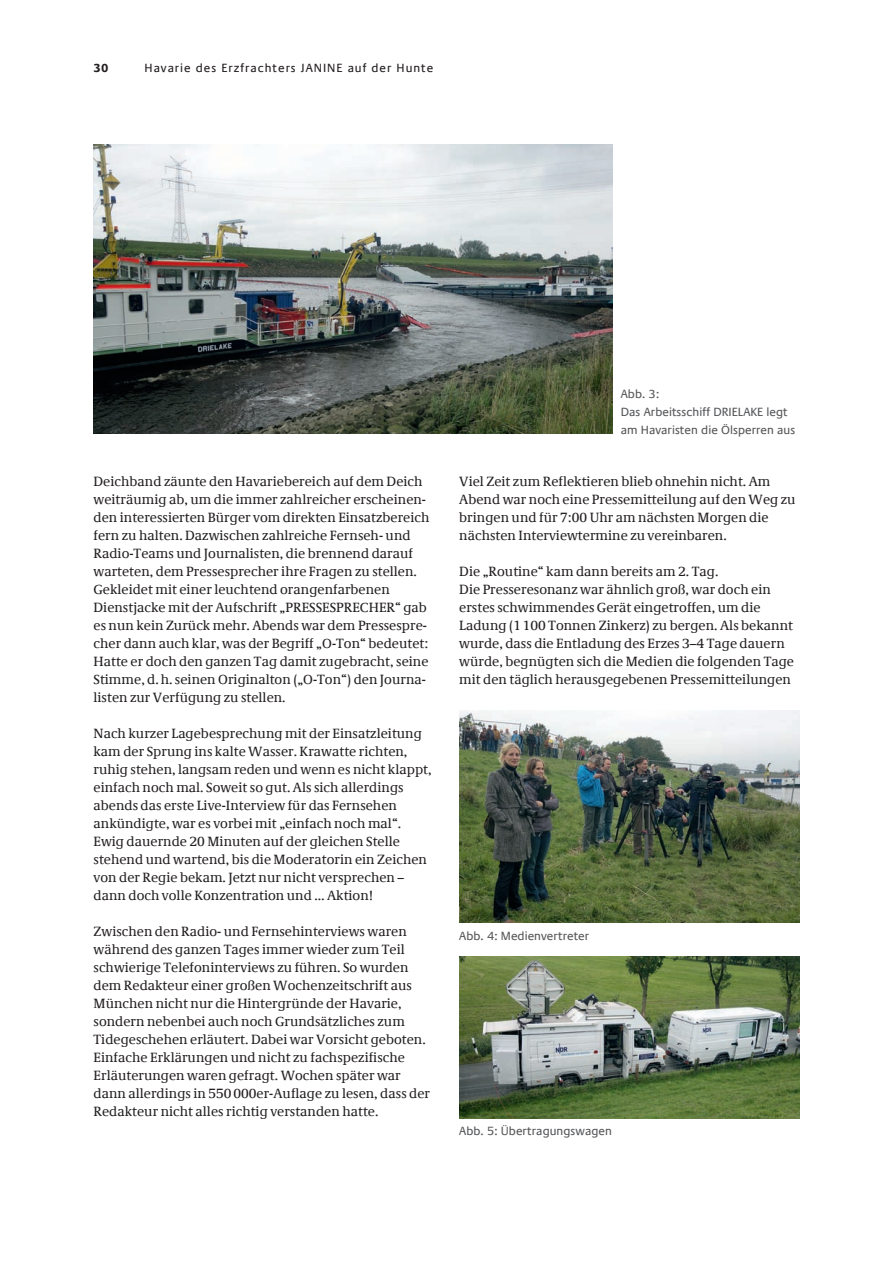
<style>
.page{position:relative;width:893px;height:1263px;background:#fff}
.page>*{position:absolute;margin:0;border:0;box-sizing:border-box;transform-origin:0 0}
.Fließtext{font:13.5px/18px "Demos Com";letter-spacing:.005em;color:#231f20}
.Bildunterschrift{font:12px "Praxis Com";letter-spacing:.005em;color:#57585a}
.Kolumnentitel_links{font:12px "Praxis Com";letter-spacing:.08em;color:#231f20}
.Paginierung_links{font:700 12px "Praxis Com";color:#231f20}
</style>
<div class="page">
<img style="left:94px;top:145px;width:518px;height:289px">
<img style="left:459px;top:710px;width:340px;height:213px">
<img style="left:459px;top:957px;width:340px;height:161px">
<p class="Paginierung_links" style="left:94px;top:61px;width:17px">30</p>
<p class="Kolumnentitel_links" style="left:145px;top:61px;width:290px">Havarie des Erzfrachters JANINE auf der Hunte</p>
<p class="Fließtext" style="left:94px;top:473px;width:337px">Deichband zäunte den Havariebereich auf dem Deich weiträumig ab, um die immer zahlreicher erscheinen&shy;den interessierten Bürger vom direkten Einsatzbereich fern zu halten. Dazwischen zahlreiche Fernseh- und Radio-Teams und Journalisten, die brennend darauf warteten, dem Pressesprecher ihre Fragen zu stellen.<br>Gekleidet mit einer leuchtend orangenfarbenen Dienstjacke mit der Aufschrift „PRESSESPRECHER“ gab es nun kein Zurück mehr. Abends war dem Pressespre&shy;cher dann auch klar, was der Begriff „O-Ton“ bedeutet:<br>Hatte er doch den ganzen Tag damit zugebracht, seine Stimme, d.h. seinen Originalton („O-Ton“) den Journa&shy;listen zur Verfügung zu stellen.</p>
<p class="Fließtext" style="left:94px;top:725px;width:340px">Nach kurzer Lagebesprechung mit der Einsatzleitung kam der Sprung ins kalte Wasser. Krawatte richten, ruhig stehen, langsam reden und wenn es nicht klappt, einfach noch mal. Soweit so gut. Als sich allerdings abends das erste Live-Interview für das Fernsehen ankündigte, war es vorbei mit „einfach noch mal“.<br>Ewig dauernde 20 Minuten auf der gleichen Stelle stehend und wartend, bis die Moderatorin ein Zeichen von der Regie bekam. Jetzt nur nicht versprechen – dann doch volle Konzentration und … Aktion!</p>
<p class="Fließtext" style="left:94px;top:923px;width:338px">Zwischen den Radio- und Fernsehinterviews waren während des ganzen Tages immer wieder zum Teil schwierige Telefoninterviews zu führen. So wurden dem Redakteur einer großen Wochenzeitschrift aus München nicht nur die Hintergründe der Havarie, sondern nebenbei auch noch Grundsätzliches zum Tidegeschehen erläutert. Dabei war Vorsicht geboten.<br>Einfache Erklärungen und nicht zu fachspezifische Erläuterungen waren gefragt. Wochen später war dann allerdings in 550000er-Auflage zu lesen, dass der Redakteur nicht alles richtig verstanden hatte.</p>
<p class="Bildunterschrift" style="left:621px;top:387px;width:40px">Abb. 3:</p>
<p class="Bildunterschrift" style="left:621px;top:405px;width:169px">Das Arbeitsschiff DRIELAKE legt</p>
<p class="Bildunterschrift" style="left:621px;top:423px;width:176px">am Havaristen die Ölsperren aus</p>
<p class="Fließtext" style="left:459px;top:473px;width:338px">Viel Zeit zum Reflektieren blieb ohnehin nicht. Am Abend war noch eine Pressemitteilung auf den Weg zu bringen und für 7:00 Uhr am nächsten Morgen die nächsten Interviewtermine zu vereinbaren.</p>
<p class="Fließtext" style="left:459px;top:563px;width:261px">Die „Routine“ kam dann bereits am 2. Tag.</p>
<p class="Fließtext" style="left:459px;top:581px;width:336px">Die Presseresonanz war ähnlich groß, war doch ein erstes schwimmendes Gerät eingetroffen, um die Ladung (1100 Tonnen Zinkerz) zu bergen. Als bekannt wurde, dass die Entladung des Erzes 3–4 Tage dauern würde, begnügten sich die Medien die folgenden Tage mit den täglich herausgegebenen Pressemitteilungen</p>
<p class="Bildunterschrift" style="left:459px;top:929px;width:131px">Abb. 4: Medienvertreter</p>
<p class="Bildunterschrift" style="left:459px;top:1124px;width:154px">Abb. 5: Übertragungswagen</p>
</div>
